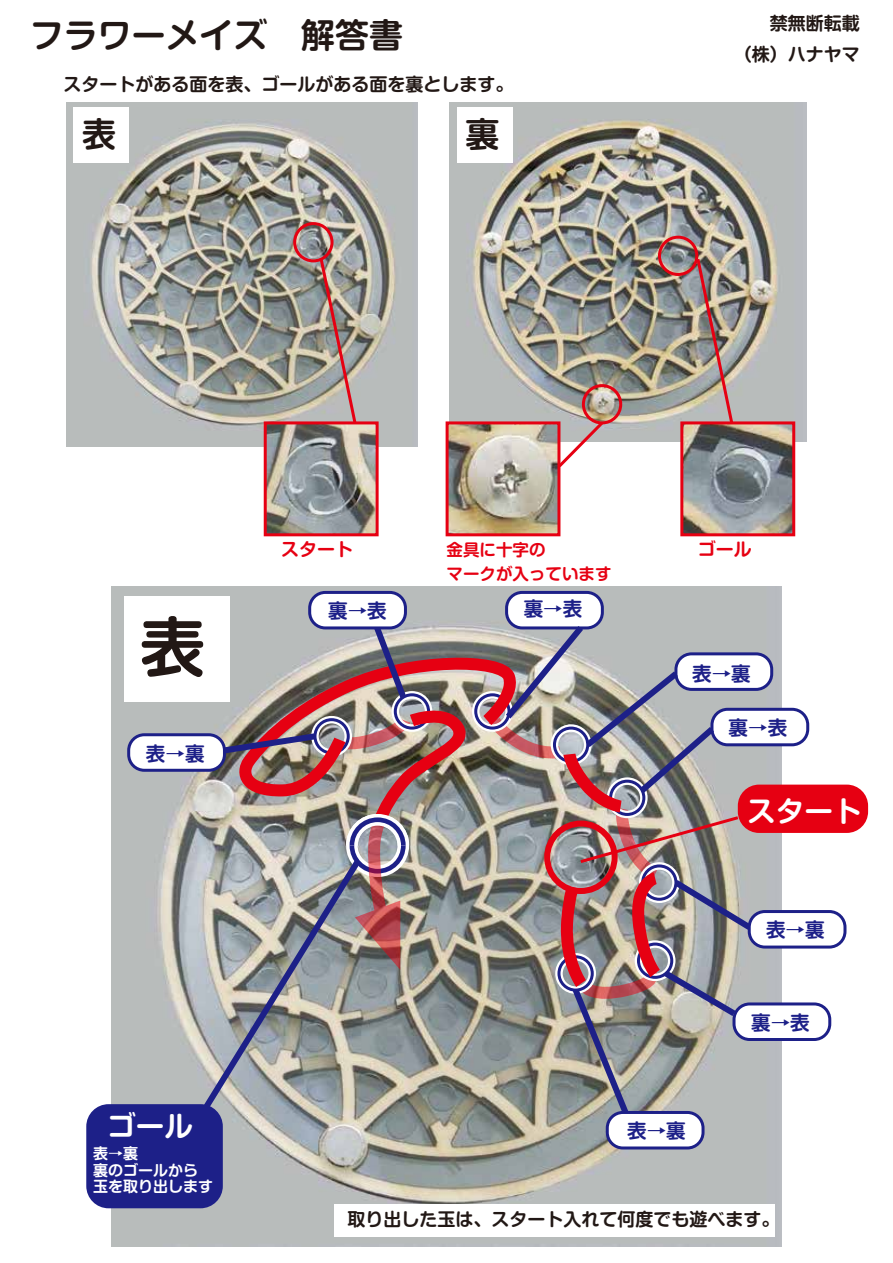
<style>
.page{position:relative;width:893px;height:1263px;background:#fff}
.page>*{position:absolute;margin:0;border:0;box-sizing:border-box;transform-origin:0 0}
.t1{font:700 64.8px "Shin M Go Pro De";color:#221815}
.t2{font:700 33.9px "Shin M Go Pro De";color:#221815}
.t3{font:700 28.65px "Shin M Go Pro De";color:#fff}
.t4{font:700 19.5px "Shin M Go Pro De";color:#1d2088}
.t5{font:700 18px/31.5px "Shin M Go Pro De";color:#221815;text-align:right}
.t6{font:700 18px "Shin M Go Pro De";color:#e60012}
.t7{font:700 16.5px "Shin M Go Pro De";color:#e60012}
.t8{font:700 15px/16.5px "Shin M Go Pro De";color:#fff}
</style>
<div class="page">
<img style="left:67px;top:102px;width:350px;height:345px">
<img style="left:449px;top:102px;width:358px;height:340px">
<div style="left:293px;top:222px;width:40px;height:40px;border:3px solid #e60012;border-radius:50%"></div>
<div style="left:658px;top:236px;width:40px;height:40px;border:3px solid #e60012;border-radius:50%"></div>
<div style="left:582px;top:384px;width:40px;height:40px;border:3px solid #e60012;border-radius:50%"></div>
<img style="left:268px;top:425px;width:107px;height:107px">
<div style="left:264px;top:421px;width:115px;height:115px;border:3px solid #e60012"></div>
<img style="left:318px;top:256px;width:41px;height:171px">
<img style="left:684px;top:425px;width:107px;height:107px">
<div style="left:680px;top:421px;width:115px;height:115px;border:3px solid #e60012"></div>
<img style="left:450px;top:425px;width:106px;height:107px">
<div style="left:446px;top:421px;width:114px;height:115px;border:3px solid #e60012"></div>
<img style="left:694px;top:256px;width:41px;height:171px">
<div style="left:74px;top:107px;width:55px;height:56px;background:#fff"></div>
<img style="left:111px;top:587px;width:671px;height:659px">
<div style="left:124px;top:596px;width:106px;height:106px;background:#fff"></div>
<div style="left:457px;top:107px;width:55px;height:56px;background:#fff"></div>
<svg style="left:555px;top:419px;width:51px;height:51px"></svg>
<div style="left:738px;top:785px;width:130px;height:48px;background:#e60012;border-radius:21px"></div>
<div style="left:86px;top:1104px;width:137px;height:104px;background:#1d2088;border-radius:22px"></div>
<img style="left:224px;top:643px;width:116px;height:158px">
<svg style="left:195px;top:853px;width:145px;height:267px;background:#a3a6a8"></svg>
<div style="left:607px;top:1112px;width:96px;height:36px;background:#fff;border-radius:16px"></div>
<div style="left:606px;top:1111px;width:98px;height:38px;border:3px solid #1d2088;border-radius:16px"></div>
<div style="left:734px;top:1004px;width:96px;height:35px;background:#fff;border-radius:16px"></div>
<div style="left:732px;top:1002px;width:99px;height:39px;border:3px solid #1d2088;border-radius:16px"></div>
<div style="left:749px;top:911px;width:96px;height:36px;background:#fff;border-radius:16px"></div>
<div style="left:748px;top:910px;width:98px;height:38px;border:3px solid #1d2088;border-radius:16px"></div>
<div style="left:712px;top:709px;width:96px;height:36px;background:#fff;border-radius:16px"></div>
<div style="left:710px;top:708px;width:99px;height:38px;border:3px solid #1d2088;border-radius:16px"></div>
<div style="left:676px;top:654px;width:96px;height:35px;background:#fff;border-radius:16px"></div>
<div style="left:674px;top:652px;width:99px;height:39px;border:3px solid #1d2088;border-radius:16px"></div>
<div style="left:507px;top:592px;width:95px;height:36px;background:#fff;border-radius:16px"></div>
<div style="left:505px;top:591px;width:99px;height:38px;border:3px solid #1d2088;border-radius:16px"></div>
<div style="left:310px;top:592px;width:95px;height:36px;background:#fff;border-radius:16px"></div>
<div style="left:308px;top:591px;width:99px;height:38px;border:3px solid #1d2088;border-radius:16px"></div>
<div style="left:129px;top:735px;width:95px;height:35px;background:#fff;border-radius:16px"></div>
<div style="left:127px;top:733px;width:99px;height:39px;border:3px solid #1d2088;border-radius:16px"></div>
<img style="left:340px;top:619px;width:417px;height:505px">
<img style="left:218px;top:729px;width:104px;height:28px">
<div style="left:334px;top:1204px;width:441px;height:32px;background:#fff"></div>
<h2 class="t2" style="left:30px;top:8px;width:374px">フラワーメイズ　解答書</h2>
<p class="t5" style="left:64px;top:66px;width:452px">スタートがある面を表、ゴールがある面を裏とします。</p>
<h2 class="t2" style="left:82px;top:106px;width:35px">表</h2>
<h2 class="t2" style="left:466px;top:106px;width:35px">裏</h2>
<p class="t5" style="left:734px;top:5px;width:128px">禁無断転載<br>（株）ハナヤマ</p>
<h1 class="t1" style="left:140px;top:594px;width:66px">表</h1>
<p class="t4" style="left:146px;top:738px;width:60px">表→裏</p>
<p class="t6" style="left:281px;top:534px;width:73px">スタート</p>
<p class="t7" style="left:446px;top:536px;width:100px">金具に十字の</p>
<p class="t6" style="left:698px;top:534px;width:55px">ゴール</p>
<p class="t7" style="left:446px;top:560px;width:166px">マークが入っています</p>
<p class="t4" style="left:328px;top:594px;width:60px">裏→表</p>
<p class="t4" style="left:524px;top:593px;width:60px">裏→表</p>
<p class="t4" style="left:692px;top:658px;width:60px">表→裏</p>
<p class="t4" style="left:729px;top:711px;width:60px">裏→表</p>
<h3 class="t3" style="left:747px;top:787px;width:116px">スタート</h3>
<p class="t4" style="left:766px;top:913px;width:60px">表→裏</p>
<p class="t4" style="left:751px;top:1007px;width:60px">裏→表</p>
<h3 class="t3" style="left:107px;top:1103px;width:88px">ゴール</h3>
<p class="t4" style="left:627px;top:1115px;width:60px">表→裏</p>
<p class="t8" style="left:93px;top:1143px;width:121px">表→裏<br>裏のゴールから玉を取り出します</p>
<p class="t5" style="left:347px;top:1201px;width:433px">取り出した玉は、スタート入れて何度でも遊べます。</p>
</div>
